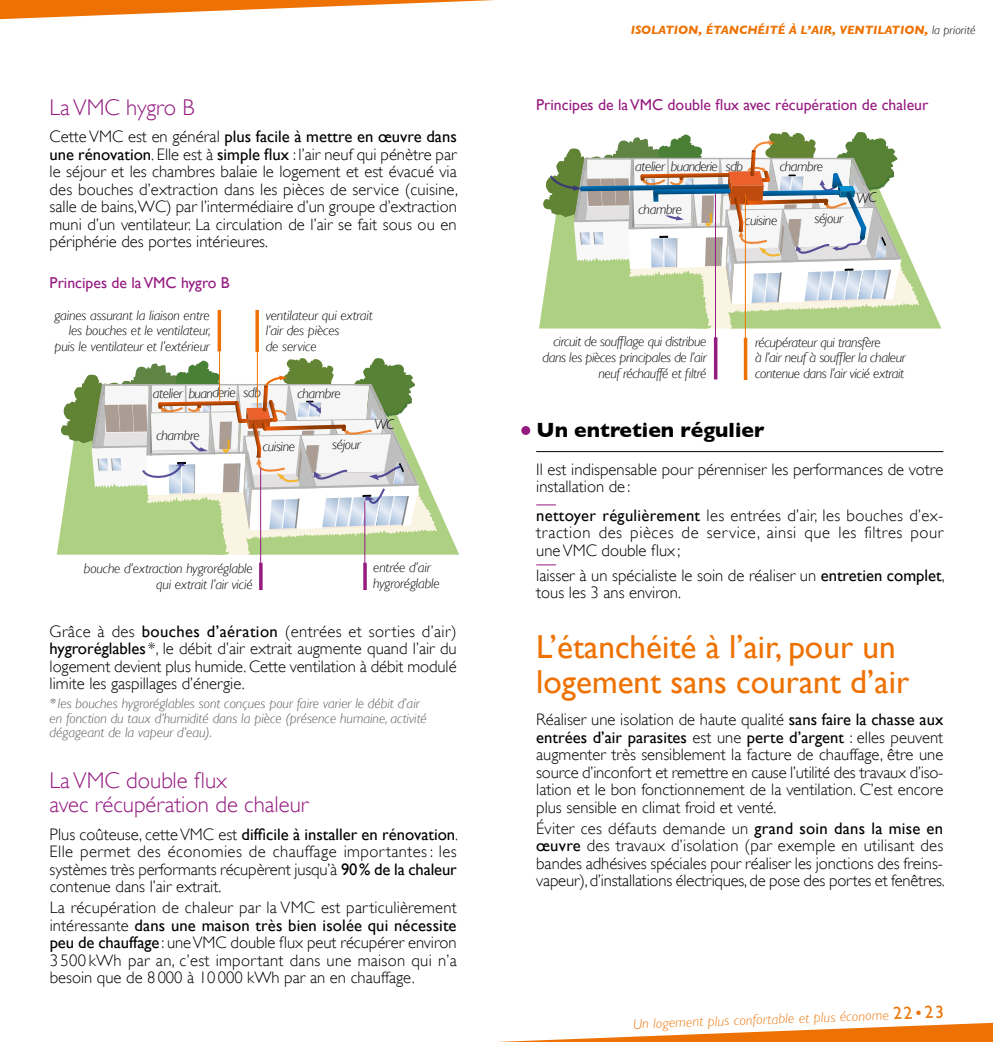
<style>
.page{position:relative;width:993px;height:1042px;background:#fff}
.page>*{position:absolute;margin:0;border:0;box-sizing:border-box;transform-origin:0 0}
.t1{font:33.25px/35px "Gill Sans";color:#ee7203}
.t2{font:300 22.75px/24.5px "Gill Sans";color:#951b81}
.t3{font:700 21px "Gill Sans";color:#000}
.t4{font:300 16.62px/17.5px "Gill Sans";color:#000;text-align:justify}
.t5{font:15.75px "Gill Sans";color:#951b81}
.t6{font:italic 300 14px/15.8px "Gill Sans";letter-spacing:-.025em;color:#000}
.t7{font:italic 300 14px/14.9px "Gill Sans";color:#575756}
.t8{font:italic 300 14px "Gill Sans";color:#ee7203}
.t9{font:italic 700 12.25px "Gill Sans";color:#ee7203}
.s1{font-weight:400}
.s2{font-weight:300;color:#000}
.s3{font-weight:400;font-style:normal;font-size:17.5px}
.s4{font-style:normal;font-size:17.5px}
</style>
<div class="page">
<svg style="left:0;top:0;width:495px;height:20px"></svg>
<svg style="left:497px;top:1022px;width:495px;height:20px"></svg>
<svg style="left:255px;top:310px;width:4px;height:42px"></svg>
<hr style="left:257px;top:332px;width:1px;height:76px;background:#ee7203">
<hr style="left:259px;top:563px;width:3px;height:27px;background:#951b81">
<hr style="left:260px;top:468px;width:1px;height:102px;background:#951b81">
<hr style="left:363px;top:563px;width:3px;height:27px;background:#951b81">
<hr style="left:364px;top:501px;width:1px;height:69px;background:#951b81">
<svg style="left:217px;top:310px;width:4px;height:41px"></svg>
<hr style="left:219px;top:332px;width:1px;height:69px;background:#ee7203">
<svg style="left:713px;top:337px;width:4px;height:42px"></svg>
<hr style="left:715px;top:194px;width:1px;height:148px;background:#951b81">
<svg style="left:743px;top:338px;width:4px;height:42px"></svg>
<hr style="left:744px;top:194px;width:1px;height:149px;background:#ee7203">
<hr style="left:536px;top:451px;width:407px;height:1px;background:#000">
<svg style="left:536px;top:504px;width:20px;height:1px"></svg>
<svg style="left:536px;top:564px;width:20px;height:1px"></svg>
<div style="left:521px;top:426px;width:9px;height:9px;background:#951b81;border-radius:50%"></div>
<svg style="left:57px;top:358px;width:402px;height:197px"></svg>
<svg style="left:539px;top:132px;width:402px;height:196px"></svg>
<h2 class="t2" style="left:50px;top:95px;width:146px">La VMC hygro B</h2>
<p class="t4" style="left:50px;top:128px;width:410px">Cette VMC est en général <span class="s1">plus facile à mettre en œuvre dans une rénovation</span>. Elle est à <span class="s1">simple flux</span> : l’air neuf qui pénètre par le séjour et les chambres balaie le logement et est évacué via des bouches d’extraction dans les pièces de service (cuisine, salle de bains,WC) par l’intermédiaire d’un groupe d’extraction muni d’un ventilateur. La circulation de l’air se fait sous ou en périphérie des portes intérieures.</p>
<p class="t5" style="left:50px;top:274px;width:182px">Principes de la VMC hygro B</p>
<p class="t6" style="left:54px;top:307px;width:158px;text-align:right">gaines assurant la liaison entre les bouches et le ventilateur, puis le ventilateur et l’extérieur</p>
<p class="t6" style="left:266px;top:307px;width:108px">ventilateur qui extrait l’air des pièces<br>de service</p>
<p class="t6" style="left:153px;top:385px;width:84px">atelier buanderie</p>
<p class="t6" style="left:156px;top:428px;width:45px;rotate:-1deg">chambre</p>
<p class="t6" style="left:243px;top:384px;width:19px">sdb</p>
<p class="t6" style="left:297px;top:385px;width:45px">chambre</p>
<p class="t6" style="left:263px;top:438px;width:34px">cuisine</p>
<p class="t6" style="left:332px;top:437px;width:30px">séjour</p>
<p class="t6" style="left:84px;top:561px;width:170px;text-align:right">bouche d’extraction hygroréglable qui extrait l’air vicié</p>
<p class="t6" style="left:373px;top:559px;width:68px">entrée d’air hygroréglable</p>
<p class="t4" style="left:50px;top:622px;width:408px">Grâce à des <span class="s1">bouches d’aération</span> (entrées et sorties d’air) <span class="s1">hygroréglables</span> *, le débit d’air extrait augmente quand l’air du logement devient plus humide. Cette ventilation à débit modulé limite les gaspillages d’énergie.</p>
<p class="t7" style="left:50px;top:695px;width:378px">* les bouches hygroréglables sont conçues pour faire varier le débit d’air en fonction du taux d’humidité dans la pièce (présence humaine, activité dégageant de la vapeur d’eau).</p>
<h2 class="t2" style="left:50px;top:768px;width:260px">La VMC double flux<br>avec récupération de chaleur</h2>
<p class="t4" style="left:50px;top:825px;width:410px">Plus coûteuse, cette VMC est <span class="s1">difficile à installer en rénovation</span>.<br>Elle permet des économies de chauffage importantes : les systèmes très performants récupèrent jusqu’à <span class="s1">90% de la chaleur </span>contenue dans l’air extrait.</p>
<p class="t4" style="left:50px;top:899px;width:408px">La récupération de chaleur par la VMC est particulièrement intéressante <span class="s1">dans une maison très bien isolée qui nécessite peu de chauffage</span> : une VMC double flux peut récupérer environ 3 500 kWh par an, c’est important dans une maison qui n’a besoin que de 8000 à 10000 kWh par an en chauffage.</p>
<p class="t9" style="left:630px;top:22px;width:346px">ISOLATION, ÉTANCHÉITÉ À L’AIR, VENTILATION, <span class="s2">la priorité</span></p>
<p class="t5" style="left:536px;top:96px;width:393px">Principes de la VMC double flux avec récupération de chaleur</p>
<p class="t6" style="left:635px;top:159px;width:84px">atelier buanderie</p>
<p class="t6" style="left:638px;top:202px;width:45px;rotate:-1deg">chambre</p>
<p class="t6" style="left:725px;top:158px;width:19px">sdb</p>
<p class="t6" style="left:779px;top:159px;width:45px">chambre</p>
<p class="t6" style="left:744px;top:212px;width:34px">cuisine</p>
<p class="t6" style="left:814px;top:211px;width:30px">séjour</p>
<p class="t6" style="left:542px;top:334px;width:165px;text-align:right">circuit de soufflage qui distribue dans les pièces principales de l’air neuf réchauffé et filtré</p>
<p class="t6" style="left:755px;top:334px;width:152px">récupérateur qui transfère<br>à l’air neuf à souffler la chaleur contenue dans l’air vicié extrait</p>
<p class="t3" style="left:536px;top:418px;width:229px">Un entretien régulier</p>
<p class="t4" style="left:536px;top:460px;width:408px">Il est indispensable pour pérenniser les performances de votre installation de :</p>
<p class="t4" style="left:536px;top:506px;width:408px"><span class="s1">nettoyer régulièrement</span> les entrées d’air, les bouches d’ex&shy;traction des pièces de service, ainsi que les filtres pour une VMC double flux ;</p>
<p class="t4" style="left:536px;top:566px;width:410px">laisser à un spécialiste le soin de réaliser un <span class="s1">entretien complet</span>, tous les 3 ans environ.</p>
<h1 class="t1" style="left:536px;top:628px;width:374px">L’étanchéité à l’air, pour un logement sans courant d’air</h1>
<p class="t4" style="left:536px;top:711px;width:408px">Réaliser une isolation de haute qualité <span class="s1">sans faire la chasse aux entrées d’air parasites</span> est une <span class="s1">perte d’argent</span> : elles peuvent augmenter très sensiblement la facture de chauffage, être une source d’inconfort et remettre en cause l’utilité des travaux d’iso&shy;lation et le bon fonctionnement de la ventilation. C’est encore plus sensible en climat froid et venté.</p>
<p class="t4" style="left:536px;top:819px;width:410px">Éviter ces défauts demande un <span class="s1">grand soin dans la mise en œuvre</span> des travaux d’isolation (par exemple en utilisant des bandes adhésives spéciales pour réaliser les jonctions des freins&shy;vapeur), d’installations électriques, de pose des portes et fenêtres.</p>
<p class="t8" style="left:632px;top:1016px;width:312px;rotate:-2deg">Un logement plus confortable et plus économe <span class="s3">22</span><span class="s4">•</span><span class="s3">23</span></p>
</div>
